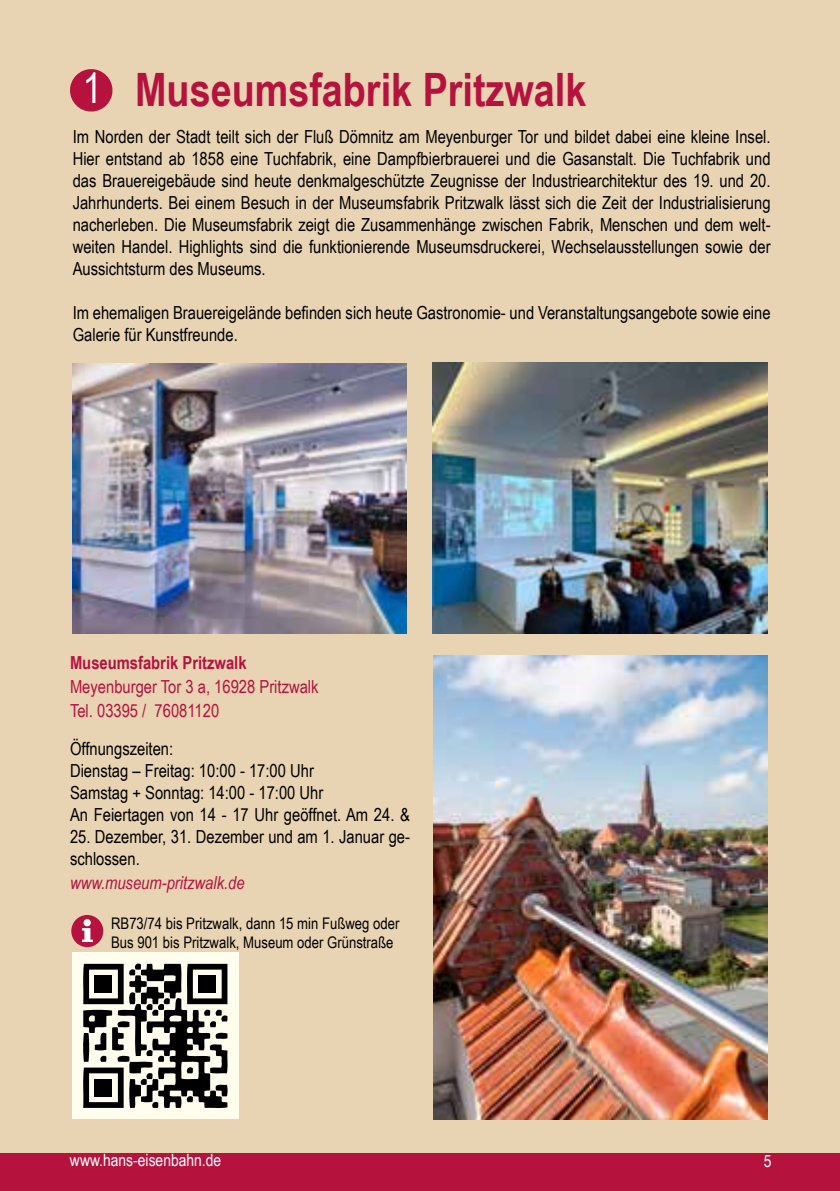
<style>
.page{position:relative;width:840px;height:1191px;background:#fff}
.page>*{position:absolute;margin:0;border:0;box-sizing:border-box;transform-origin:0 0}
.t1{font:700 46px "Arial Narrow";color:#b5123e}
.t2{font:41.8px "Arial Narrow";color:#fff}
.t3{font:18px/22px "Arial Narrow";color:#000}
.t4{font:18px/24px "Arial Narrow";color:#b5123e}
.t5{font:italic 18px "Arial Narrow";color:#b5123e}
.t6{font:700 18px "Arial Narrow";color:#b5123e}
.t7{font:17px "Arial Narrow";color:#fff}
.t8{font:16px/19.2px "Arial Narrow";color:#000}
</style>
<div class="page">
<div style="left:0;top:1152px;width:839px;height:39px;background:#b5123e"></div>
<div style="left:0;top:0;width:839px;height:1152px;background:#e8d4b3"></div>
<img style="left:72px;top:363px;width:334px;height:271px">
<img style="left:432px;top:363px;width:334px;height:271px">
<img style="left:433px;top:655px;width:334px;height:464px">
<div style="left:72px;top:952px;width:166px;height:167px;background:#fffdee"></div>
<svg style="left:83px;top:963px;width:145px;height:145px"></svg>
<svg style="left:70px;top:69px;width:43px;height:43px"></svg>
<div style="left:71px;top:915px;width:32px;height:32px;background:#b5123e;border-radius:50%"></div>
<svg style="left:82px;top:919px;width:11px;height:23px"></svg>
<h2 class="t2" style="left:83px;top:58px;width:21px">1</h2>
<h1 class="t1" style="left:135px;top:54px;width:452px">Museumsfabrik Pritzwalk</h1>
<p class="t3" style="left:73px;top:124px;width:699px;text-align:justify">Im Norden der Stadt teilt sich der Fluß Dömnitz am Meyenburger Tor und bildet dabei eine kleine Insel.<br>Hier entstand ab 1858 eine Tuchfabrik, eine Dampfbierbrauerei und die Gasanstalt. Die Tuchfabrik und das Brauereigebäude sind heute denkmalgeschützte Zeugnisse der Industriearchitektur des 19. und 20.<br>Jahrhunderts. Bei einem Besuch in der Museumsfabrik Pritzwalk lässt sich die Zeit der Industrialisierung nacherleben. Die Museumsfabrik zeigt die Zusammenhänge zwischen Fabrik, Menschen und dem welt&shy;weiten Handel. Highlights sind die funktionierende Museumsdruckerei, Wechselausstellungen sowie der Aussichtsturm des Museums.</p>
<p class="t3" style="left:73px;top:300px;width:699px">Im ehemaligen Brauereigelände befinden sich heute Gastronomie- und Veranstaltungsangebote sowie eine<br>Galerie für Kunstfreunde.</p>
<p class="t6" style="left:70px;top:649px;width:178px">Museumsfabrik Pritzwalk</p>
<p class="t4" style="left:70px;top:674px;width:250px">Meyenburger Tor 3 a, 16928 Pritzwalk<br>Tel. 03395 / 76081120</p>
<p class="t3" style="left:70px;top:737px;width:341px">Öffnungszeiten:<br>Dienstag – Freitag: 10:00 - 17:00 Uhr<br>Samstag + Sonntag: 14:00 - 17:00 Uhr<br>An Feiertagen von 14 - 17 Uhr geöffnet. Am 24. &amp;</p>
<p class="t3" style="left:70px;top:825px;width:341px">25. Dezember, 31. Dezember und am 1. Januar ge&shy;schlossen.</p>
<p class="t5" style="left:70px;top:870px;width:176px">www.museum-pritzwalk.de</p>
<p class="t8" style="left:111px;top:913px;width:290px">RB73/74 bis Pritzwalk, dann 15 min Fußweg oder<br>Bus 901 bis Pritzwalk, Museum oder Grünstraße</p>
<p class="t7" style="left:70px;top:1147px;width:153px">www.hans-eisenbahn.de</p>
<p class="t7" style="left:763px;top:1148px;width:9px">5</p>
</div>
